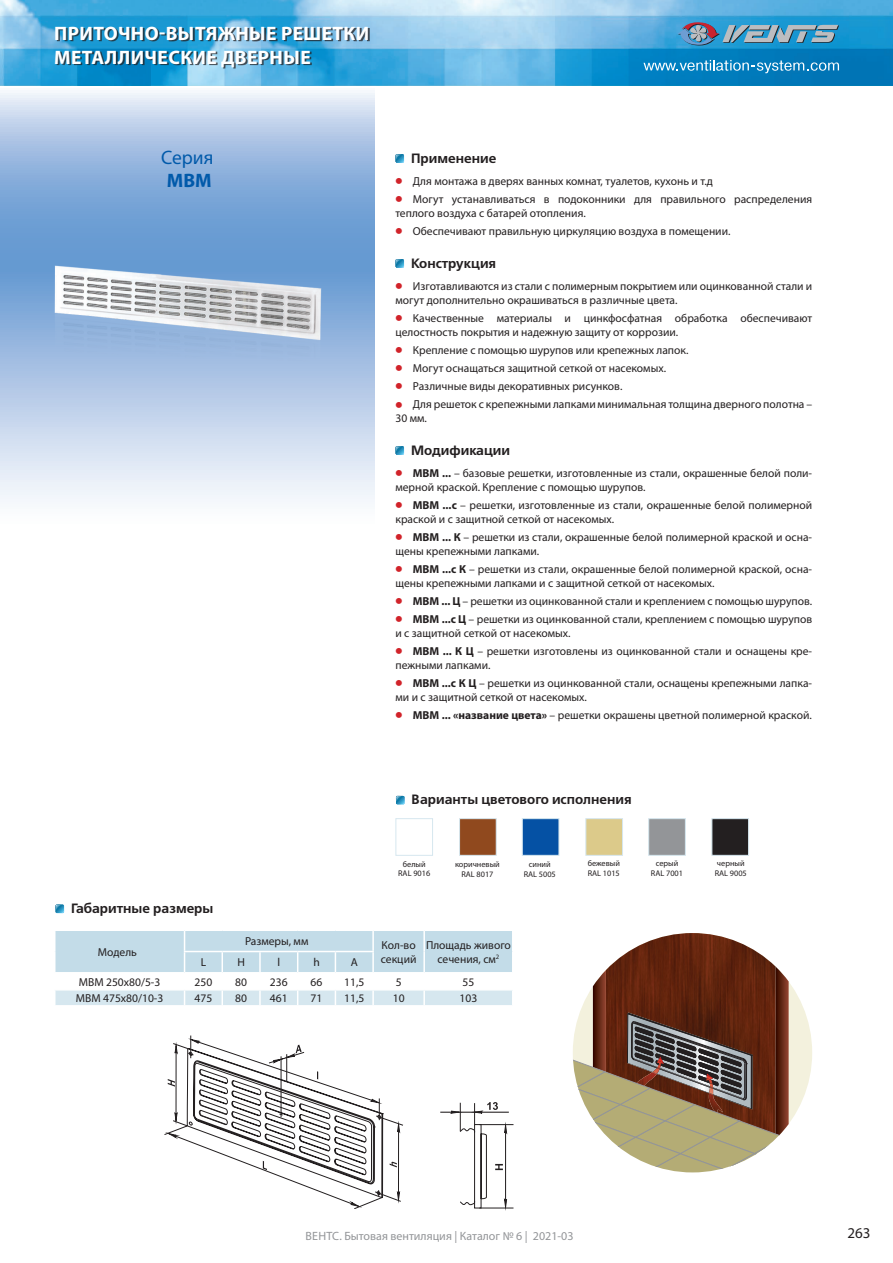
<style>
.page{position:relative;width:893px;height:1263px;background:#fff}
.page>*{position:absolute;margin:0;border:0;box-sizing:border-box;transform-origin:0 0}
.t1{font:700 19.5px/23.4px "Myriad Pro";letter-spacing:.02em;color:#fff}
.t2{font:19.5px "Myriad Pro";color:#015aaa}
.t3{font:700 19.5px "Myriad Pro";color:#015aaa}
.t4{font:15px "Myriad Pro";color:#231f20}
.t5{font:700 13.5px "Free Set C";color:#231f20}
.t6{font:12px "Myriad Pro";color:#939598}
.t7{font:11.55px/13.8px "Myriad Pro";color:#231f20}
.t8{font:8.25px/9.9px "Myriad Pro";color:#231f20;text-align:center}
.s1{font-family:"Free Set C";font-weight:700;font-size:17.4px;color:#d1232a}
.s2{font-weight:700}
</style>
<div class="page">
<svg style="left:0;top:85px;width:374px;height:417px;background:#acc6e5"></svg>
<img style="left:0;top:0;width:893px;height:85px">
<svg style="left:677px;top:22px;width:162px;height:24px;background:#5f96b7"></svg>
<svg style="left:643px;top:60px;width:196px;height:13px;background:#3a98ca"></svg>
<svg style="left:395px;top:154px;width:9px;height:9px"></svg>
<svg style="left:395px;top:259px;width:9px;height:9px"></svg>
<svg style="left:395px;top:446px;width:9px;height:9px"></svg>
<svg style="left:396px;top:796px;width:8px;height:8px"></svg>
<div style="left:395px;top:818px;width:38px;height:38px;border:1px solid #d6e7ef"></div>
<div style="left:459px;top:818px;width:38px;height:38px;background:#90491e;border:1px solid #d6e7ef"></div>
<div style="left:522px;top:818px;width:37px;height:38px;background:#0551a4;border:1px solid #d6e7ef"></div>
<div style="left:585px;top:818px;width:38px;height:38px;background:#dcca8a;border:1px solid #d6e7ef"></div>
<div style="left:648px;top:818px;width:38px;height:38px;background:#939598;border:1px solid #d6e7ef"></div>
<div style="left:711px;top:818px;width:38px;height:38px;background:#231f20;border:1px solid #d6e7ef"></div>
<img style="left:47px;top:258px;width:280px;height:144px">
<svg style="left:164px;top:1035px;width:239px;height:174px"></svg>
<hr style="left:440px;top:1112px;width:69px;height:1px;background:#231f20">
<hr style="left:479px;top:1208px;width:34px;height:1px;background:#231f20">
<hr style="left:479px;top:1124px;width:34px;height:1px;background:#231f20">
<svg style="left:448px;top:1102px;width:59px;height:106px"></svg>
<svg style="left:56px;top:904px;width:8px;height:9px"></svg>
<svg style="left:55px;top:930px;width:458px;height:75px"></svg>
<img style="left:610px;top:933px;width:165px;height:33px">
<svg style="left:573px;top:966px;width:239px;height:206px"></svg>
<div style="left:57px;top:28px;width:313px;height:40px;background:#231f20;opacity:.75"></div>
<h1 class="t1" style="left:54px;top:21px;width:317px">ПРИТОЧНО-ВЫТЯЖНЫЕ РЕШЕТКИ<br>МЕТАЛЛИЧЕСКИЕ ДВЕРНЫЕ</h1>
<h1 class="t2" style="left:161px;top:145px;width:54px">Серия</h1>
<h1 class="t3" style="left:167px;top:168px;width:46px">МВМ</h1>
<p class="t5" style="left:411px;top:150px;width:87px">Применение</p>
<p class="t7" style="left:395px;top:174px;width:319px"><span class="s1">•</span> Для монтажа в дверях ванных комнат, туалетов, кухонь и т.д</p>
<p class="t7" style="left:395px;top:192px;width:418px"><span class="s1">•</span> Могут устанавливаться в подоконники для правильного распределения теплого воздуха с батарей отопления.</p>
<p class="t7" style="left:395px;top:224px;width:337px"><span class="s1">•</span> Обеспечивают правильную циркуляцию воздуха в помещении.</p>
<p class="t5" style="left:411px;top:255px;width:87px">Конструкция</p>
<p class="t7" style="left:395px;top:279px;width:418px"><span class="s1">•</span> Изготавливаются из стали с полимерным покрытием или оцинкованной стали и могут дополнительно окрашиваться в различные цвета.</p>
<p class="t7" style="left:395px;top:311px;width:418px"><span class="s1">•</span> Качественные материалы и цинкфосфатная обработка обеспечивают целостность покрытия и надежную защиту от коррозии.</p>
<p class="t7" style="left:395px;top:343px;width:294px"><span class="s1">•</span> Крепление с помощью шурупов или крепежных лапок.</p>
<p class="t7" style="left:395px;top:361px;width:272px"><span class="s1">•</span> Могут оснащаться защитной сеткой от насекомых.</p>
<p class="t7" style="left:395px;top:379px;width:228px"><span class="s1">•</span> Различные виды декоративных рисунков.</p>
<p class="t7" style="left:395px;top:397px;width:418px"><span class="s1">•</span> Для решеток с крепежными лапками минимальная толщина дверного полотна –<br>30 мм.</p>
<p class="t5" style="left:411px;top:442px;width:101px">Модификации</p>
<p class="t7" style="left:395px;top:466px;width:418px"><span class="s1">•</span> <span class="s2">МВМ ...</span> – базовые решетки, изготовленные из стали, окрашенные белой поли&shy;мерной краской. Крепление с помощью шурупов.</p>
<p class="t7" style="left:395px;top:498px;width:418px"><span class="s1">•</span> <span class="s2">МВМ ...с</span> – решетки, изготовленные из стали, окрашенные белой полимерной краской и с защитной сеткой от насекомых.</p>
<p class="t7" style="left:395px;top:530px;width:418px"><span class="s1">•</span> <span class="s2">МВМ ... К</span> – решетки из стали, окрашенные белой полимерной краской и осна&shy;щены крепежными лапками.</p>
<p class="t7" style="left:395px;top:562px;width:418px"><span class="s1">•</span> <span class="s2">МВМ ...с К</span> – решетки из стали, окрашенные белой полимерной краской, осна&shy;щены крепежными лапками и с защитной сеткой от насекомых.</p>
<p class="t7" style="left:395px;top:594px;width:418px"><span class="s1">•</span> <span class="s2">МВМ ... Ц</span> – решетки из оцинкованной стали и креплением с помощью шурупов.</p>
<p class="t7" style="left:395px;top:612px;width:418px"><span class="s1">•</span> <span class="s2">МВМ ...с Ц</span> – решетки из оцинкованной стали, креплением с помощью шурупов и с защитной сеткой от насекомых.</p>
<p class="t7" style="left:395px;top:644px;width:418px"><span class="s1">•</span> <span class="s2">МВМ ... К Ц</span> – решетки изготовлены из оцинкованной стали и оснащены кре&shy;пежными лапками.</p>
<p class="t7" style="left:395px;top:676px;width:418px"><span class="s1">•</span> <span class="s2">МВМ ...с К Ц</span> – решетки из оцинкованной стали, оснащены крепежными лапка&shy;ми и с защитной сеткой от насекомых.</p>
<p class="t7" style="left:395px;top:708px;width:418px"><span class="s1">•</span> <span class="s2">МВМ ... «название цвета»</span> – решетки окрашены цветной полимерной краской.</p>
<p class="t5" style="left:412px;top:792px;width:222px">Варианты цветового исполнения</p>
<p class="t8" style="left:398px;top:859px;width:34px">белый<br>RAL 9016</p>
<p class="t8" style="left:455px;top:859px;width:46px">коричневый<br>RAL 8017</p>
<p class="t8" style="left:524px;top:859px;width:34px">синий<br>RAL 5005</p>
<p class="t8" style="left:588px;top:858px;width:34px;text-align:left">бежевый<br>RAL 1015</p>
<p class="t8" style="left:651px;top:858px;width:34px">серый<br>RAL 7001</p>
<p class="t8" style="left:715px;top:858px;width:34px;text-align:left">черный<br>RAL 9005</p>
<p class="t5" style="left:71px;top:901px;width:144px">Габаритные размеры</p>
<p class="t7" style="left:98px;top:945px;width:41px">Модель</p>
<p class="t7" style="left:245px;top:934px;width:65px">Размеры, мм</p>
<p class="t7" style="left:381px;top:938px;width:37px">Кол-во секций</p>
<p class="t7" style="left:426px;top:938px;width:86px;text-align:center">Площадь живого сечения, см<sup>2</sup></p>
<p class="t7" style="left:201px;top:955px;width:7px">L</p>
<p class="t7" style="left:237px;top:955px;width:9px">H</p>
<p class="t7" style="left:277px;top:955px;width:4px">l</p>
<p class="t7" style="left:313px;top:955px;width:8px">h</p>
<p class="t7" style="left:351px;top:955px;width:9px">A</p>
<p class="t7" style="left:79px;top:975px;width:83px">МВМ 250х80/5-3</p>
<p class="t7" style="left:195px;top:975px;width:19px">250</p>
<p class="t7" style="left:235px;top:975px;width:13px">80</p>
<p class="t7" style="left:270px;top:975px;width:19px">236</p>
<p class="t7" style="left:311px;top:975px;width:13px">66</p>
<p class="t7" style="left:344px;top:975px;width:22px">11,5</p>
<p class="t7" style="left:396px;top:975px;width:7px">5</p>
<p class="t7" style="left:463px;top:975px;width:13px">55</p>
<p class="t7" style="left:76px;top:991px;width:89px">МВМ 475х80/10-3</p>
<p class="t7" style="left:195px;top:991px;width:19px">475</p>
<p class="t7" style="left:235px;top:991px;width:13px">80</p>
<p class="t7" style="left:270px;top:991px;width:19px">461</p>
<p class="t7" style="left:311px;top:991px;width:13px">71</p>
<p class="t7" style="left:344px;top:991px;width:22px">11,5</p>
<p class="t7" style="left:393px;top:991px;width:13px">10</p>
<p class="t7" style="left:460px;top:991px;width:19px">103</p>
<p class="t6" style="left:306px;top:1229px;width:269px">ВЕНТС. Бытовая вентиляция | Каталог № 6 | 2021-03</p>
<p class="t4" style="left:847px;top:1224px;width:25px">263</p>
</div>
